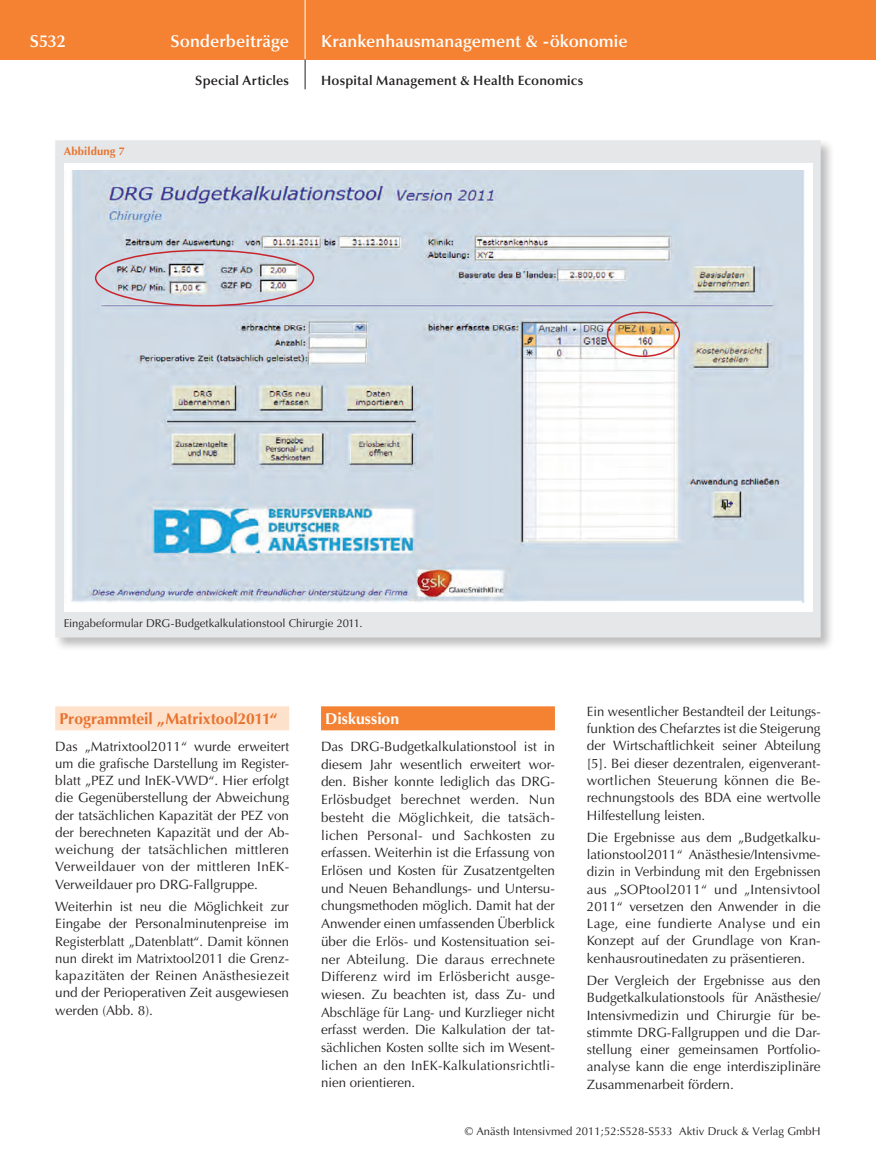
<style>
.page{position:relative;width:876px;height:1174px;background:#fff}
.page>*{position:absolute;margin:0;border:0;box-sizing:border-box;transform-origin:0 0}
.t1{font:600 17.25px "Optima";color:#fff}
.t2{font:700 15.75px "Optima";letter-spacing:-.005em;color:#e8732f}
.t3{font:700 15.75px "Optima";color:#fff}
.t4{font:13.5px/17.2px "Optima";color:#231f20;text-align:justify}
.t5{font:600 13.5px "Optima";letter-spacing:.015em;color:#231f20}
.t6{font:11.25px "Optima";letter-spacing:.005em;color:#231f20}
.t7{font:700 11.25px "Optima";letter-spacing:.015em;color:#e8732f}
</style>
<div class="page">
<div style="left:0;top:0;width:876px;height:60px;background:#f48232"></div>
<hr style="left:305px;top:0;width:1px;height:60px;background:#fff">
<svg style="left:305px;top:60px;width:1px;height:29px"></svg>
<div style="left:55px;top:706px;width:234px;height:24px;background:#fee1cb"></div>
<div style="left:321px;top:706px;width:234px;height:24px;background:#f48232"></div>
<div style="left:53px;top:138px;width:782px;height:514px;background:#231f20;opacity:.3"></div>
<div style="left:55px;top:140px;width:766px;height:497px;background:#e6e7e9"></div>
<div style="left:64px;top:163px;width:748px;height:449px;background:#fff"></div>
<img style="left:71px;top:171px;width:734px;height:431px">
<div style="left:95px;top:250px;width:219px;height:56px;border:2px solid #c8242b;border-radius:50%"></div>
<div style="left:607px;top:312px;width:73px;height:45px;border:2px solid #c8242b;border-radius:50%"></div>
<p class="t1" style="left:30px;top:31px;width:37px">S532</p>
<p class="t1" style="left:171px;top:31px;width:120px">Sonderbeiträge</p>
<p class="t5" style="left:195px;top:73px;width:95px">Special Articles</p>
<p class="t7" style="left:64px;top:145px;width:63px">Abbildung 7</p>
<p class="t1" style="left:321px;top:31px;width:308px">Krankenhausmanagement &amp; -ökonomie</p>
<p class="t5" style="left:321px;top:73px;width:264px">Hospital Management &amp; Health Economics</p>
<p class="t6" style="left:64px;top:616px;width:300px">Eingabeformular DRG-Budgetkalkulationstool Chirurgie 2011.</p>
<p class="t2" style="left:60px;top:709px;width:220px">Programmteil „Matrixtool2011“</p>
<p class="t4" style="left:55px;top:737px;width:235px">Das „Matrixtool2011“ wurde erweitert um die grafische Darstellung im Register&shy;blatt „PEZ und InEK-VWD“. Hier erfolgt die Gegenüberstellung der Abweichung der tatsächlichen Kapazität der PEZ von der berechneten Kapazität und der Ab&shy;weichung der tatsächlichen mittleren Verweildauer von der mittleren InEK-Verweildauer pro DRG-Fallgruppe.</p>
<p class="t4" style="left:55px;top:898px;width:235px">Weiterhin ist neu die Möglichkeit zur Eingabe der Personalminutenpreise im Registerblatt „Datenblatt“. Damit können nun direkt im Matrixtool2011 die Grenz&shy;kapazitäten der Reinen Anästhesiezeit und der Perioperativen Zeit ausgewiesen werden (Abb. 8).</p>
<p class="t3" style="left:325px;top:709px;width:75px">Diskussion</p>
<p class="t4" style="left:321px;top:738px;width:235px;line-height:17.7px;text-align:left">Das DRG-Budgetkalkulationstool ist in diesem Jahr wesentlich erweitert wor&shy;den. Bisher konnte lediglich das DRG-Erlösbudget berechnet werden. Nun besteht die Möglichkeit, die tatsäch&shy;lichen Personal- und Sachkosten zu erfassen. Weiterhin ist die Erfassung von Erlösen und Kosten für Zusatzentgelten und Neuen Behandlungs- und Untersu&shy;chungsmethoden möglich. Damit hat der Anwender einen umfassenden Überblick über die Erlös- und Kostensituation sei-‑ ner Abteilung. Die daraus errechnete Differenz wird im Erlösbericht ausge&shy;wiesen. Zu beachten ist, dass Zu- und Abschläge für Lang- und Kurzlieger nicht erfasst werden. Die Kalkulation der tat-‑ sächlichen Kosten sollte sich im Wesent&shy;lichen an den InEK-Kalkulationsrichtli&shy;nien orientieren.</p>
<p class="t4" style="left:587px;top:703px;width:235px;text-align:left">Ein wesentlicher Bestandteil der Leitungs-‑ funktion des Chefarztes ist die Steigerung der Wirtschaftlichkeit seiner Abteilung [5]. Bei dieser dezentralen, eigenverant&shy;wortlichen Steuerung können die Be&shy;rechnungstools des BDA eine wertvolle Hilfestellung leisten.</p>
<p class="t4" style="left:587px;top:829px;width:235px">Die Ergebnisse aus dem „Budgetkalku&shy;lationstool2011“ Anästhesie/Intensivme&shy;dizin in Verbindung mit den Ergebnissen aus „SOPtool2011“ und „Intensivtool 2011“ versetzen den Anwender in die Lage, eine fundierte Analyse und ein Konzept auf der Grundlage von Kran&shy;kenhausroutinedaten zu präsentieren.</p>
<p class="t4" style="left:587px;top:972px;width:235px;text-align:left">Der Vergleich der Ergebnisse aus den Budgetkalkulationstools für Anästhesie/ Intensivmedizin und Chirurgie für be-‑ stimmte DRG-Fallgruppen und die Dar&shy;stellung einer gemeinsamen Portfolio&shy;analyse kann die enge interdisziplinäre Zusammenarbeit fördern.</p>
<p class="t6" style="left:465px;top:1125px;width:357px">© Anästh Intensivmed 2011;52:S528-S533 Aktiv Druck &amp; Verlag GmbH</p>
</div>
